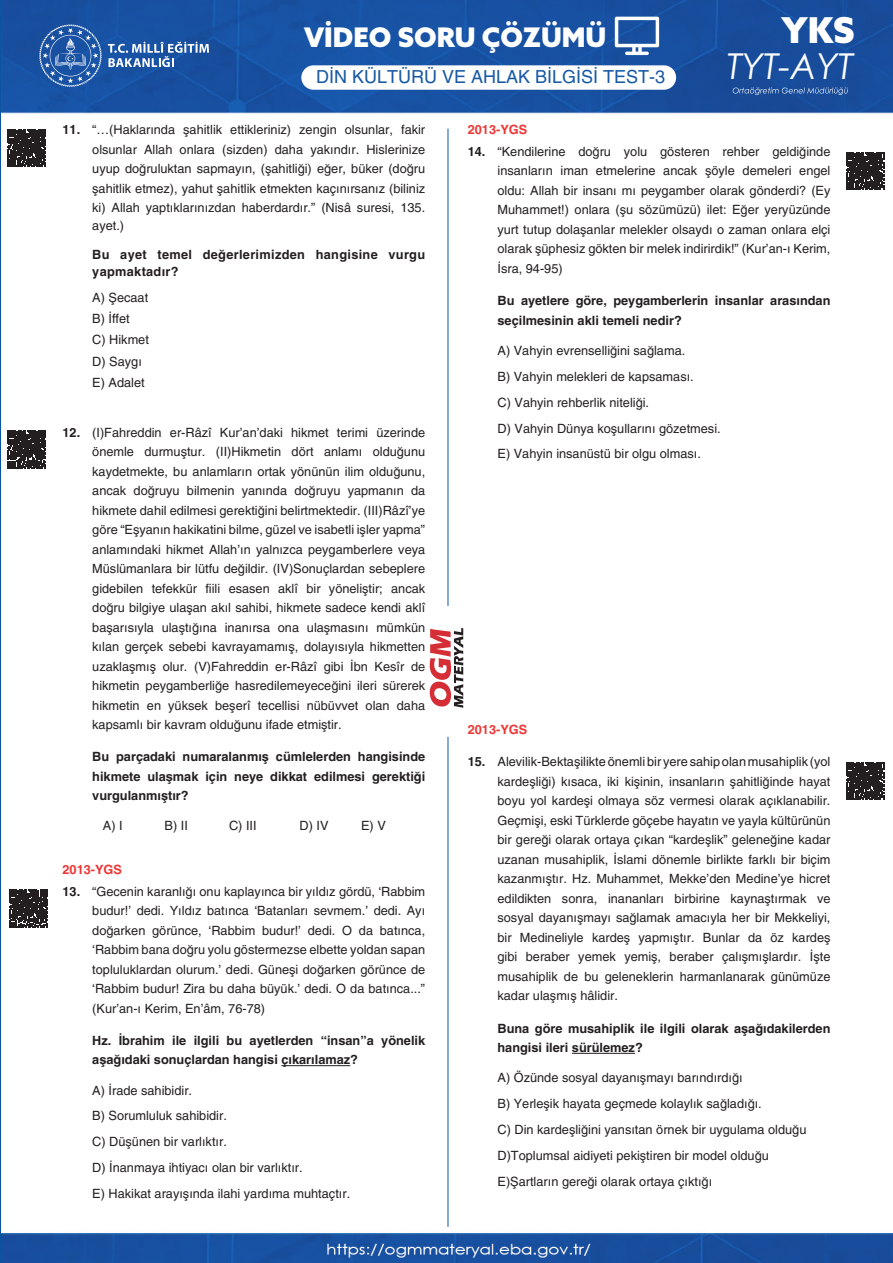
<style>
.page{position:relative;width:893px;height:1263px;background:#fff}
.page>*{position:absolute;margin:0;border:0;box-sizing:border-box;transform-origin:0 0}
.t1{font:italic 35.7px "Century Gothic";color:#fff}
.t2{font:900 35.7px "Azo Sans";color:#fff}
.t3{font:900 27px "Azo Sans";color:#fff}
.t4{font:18px "Helveticasinav";color:#185aa5}
.SORU__Y{font:12.75px/19.5px "Helveticasinav";color:#231f20;text-align:justify}
.CEVAP_5_Lİ__Y{font:12.75px "Helveticasinav";color:#231f20}
.SORU__Y-2{font:700 12.75px/19.5px "Helveticasinav";color:#231f20}
.SORU__Y-3{font:700 12.75px/16.5px "Helveticasinav";letter-spacing:.025em;color:#231f20}
.SORU__Y-4{font:700 12.75px "Helveticasinav";color:#ee3636}
.s1{font-weight:700}
</style>
<div class="page">
<img style="left:2px;top:0;width:891px;height:1263px">
<hr style="left:448px;top:129px;width:1px;height:477px;background:#1358a3">
<hr style="left:448px;top:737px;width:1px;height:490px;background:#1358a3">
<svg style="left:39px;top:24px;width:63px;height:63px;background:#3a6bb0"></svg>
<svg style="left:108px;top:42px;width:101px;height:25px;background:#5781bb"></svg>
<svg style="left:430px;top:627px;width:33px;height:81px"></svg>
<div style="left:301px;top:65px;width:375px;height:25px;background:#fff;border-radius:12px"></div>
<svg style="left:615px;top:17px;width:44px;height:38px"></svg>
<svg style="left:733px;top:87px;width:115px;height:8px"></svg>
<hr style="left:281px;top:1065px;width:69px;height:1px;background:#231f20">
<hr style="left:572px;top:1053px;width:63px;height:1px;background:#231f20">
<svg style="left:8px;top:129px;width:38px;height:38px"></svg>
<svg style="left:8px;top:430px;width:38px;height:38px"></svg>
<svg style="left:9px;top:889px;width:38px;height:38px"></svg>
<svg style="left:846px;top:762px;width:38px;height:38px"></svg>
<svg style="left:846px;top:152px;width:38px;height:38px"></svg>
<h2 class="t3" style="left:304px;top:19px;width:304px">VİDEO SORU ÇÖZÜMÜ</h2>
<h3 class="t4" style="left:316px;top:67px;width:351px">DİN KÜLTÜRÜ VE AHLAK BİLGİSİ TEST-3</h3>
<h1 class="t2" style="left:781px;top:6px;width:75px">YKS</h1>
<h1 class="t1" style="left:727px;top:41px;width:128px">TYT-AYT</h1>
<p class="SORU__Y" style="left:92px;top:120px;width:334px;text-indent:-30px"><span class="s1">11.</span> “…(Haklarında şahitlik ettikleriniz) zengin olsunlar, fakir olsunlar Allah onlara (sizden) daha yakındır. Hislerinize uyup doğruluktan sapmayın, (şahitliği) eğer, büker (doğru şahitlik etmez), yahut şahitlik etmekten kaçınırsanız (biliniz ki) Allah yaptıklarınızdan haberdardır.” (Nisâ suresi, 135.</p>
<p class="SORU__Y" style="left:92px;top:216px;width:33px">ayet.)</p>
<p class="SORU__Y-3" style="left:92px;top:247px;width:334px">Bu ayet temel değerlerimizden hangisine vurgu yapmaktadır?</p>
<p class="CEVAP_5_Lİ__Y" style="left:92px;top:290px;width:57px">A) Şecaat</p>
<p class="CEVAP_5_Lİ__Y" style="left:92px;top:311px;width:39px">B) İffet</p>
<p class="CEVAP_5_Lİ__Y" style="left:92px;top:332px;width:58px">C) Hikmet</p>
<p class="CEVAP_5_Lİ__Y" style="left:92px;top:354px;width:51px">D) Saygı</p>
<p class="CEVAP_5_Lİ__Y" style="left:92px;top:375px;width:54px">E) Adalet</p>
<p class="SORU__Y" style="left:92px;top:422px;width:334px;text-indent:-30px"><span class="s1">12.</span> (I)Fahreddin er-Râzî Kur’an’daki hikmet terimi üzerinde önemle durmuştur. (II)Hikmetin dört anlamı olduğunu kaydetmekte, bu anlamların ortak yönünün ilim olduğunu, ancak doğruyu bilmenin yanında doğruyu yapmanın da hikmete dahil edilmesi gerektiğini belirtmektedir. (III)Râzî’ye göre “Eşyanın hakikatini bilme, güzel ve isabetli işler yapma” anlamındaki hikmet Allah’ın yalnızca peygamberlere veya Müslümanlara bir lütfu değildir. (IV)Sonuçlardan sebeplere gidebilen tefekkür fiili esasen aklî bir yöneliştir; ancak doğru bilgiye ulaşan akıl sahibi, hikmete sadece kendi aklî başarısıyla ulaştığına inanırsa ona ulaşmasını mümkün kılan gerçek sebebi kavrayamamış, dolayısıyla hikmetten uzaklaşmış olur. (V)Fahreddin er-Râzî gibi İbn Kesîr de hikmetin peygamberliğe hasredilemeyeceğini ileri sürerek hikmetin en yüksek beşerî tecellisi nübüvvet olan daha kapsamlı bir kavram olduğunu ifade etmiştir.</p>
<p class="SORU__Y-2" style="left:92px;top:747px;width:334px;text-align:justify">Bu parçadaki numaralanmış cümlelerden hangisinde hikmete ulaşmak için neye dikkat edilmesi gerektiği vurgulanmıştır?</p>
<p class="CEVAP_5_Lİ__Y" style="left:103px;top:819px;width:21px">A) I</p>
<p class="CEVAP_5_Lİ__Y" style="left:165px;top:819px;width:25px">B) II</p>
<p class="CEVAP_5_Lİ__Y" style="left:229px;top:819px;width:29px">C) III</p>
<p class="CEVAP_5_Lİ__Y" style="left:300px;top:819px;width:31px">D) IV</p>
<p class="CEVAP_5_Lİ__Y" style="left:361px;top:819px;width:26px">E) V</p>
<p class="SORU__Y-4" style="left:63px;top:862px;width:61px">2013-YGS</p>
<p class="SORU__Y" style="left:92px;top:881px;width:334px;text-indent:-30px"><span class="s1">13.</span> “Gecenin karanlığı onu kaplayınca bir yıldız gördü, ‘Rabbim budur!’ dedi. Yıldız batınca ‘Batanları sevmem.’ dedi. Ayı doğarken görünce, ‘Rabbim budur!’ dedi. O da batınca, ‘Rabbim bana doğru yolu göstermezse elbette yoldan sapan topluluklardan olurum.’ dedi. Güneşi doğarken görünce de ‘Rabbim budur! Zira bu daha büyük.’ dedi. O da batınca...” (Kur’an-ı Kerim, En’âm, 76-78)</p>
<p class="SORU__Y-2" style="left:92px;top:1031px;width:334px">Hz. İbrahim ile ilgili bu ayetlerden “insan”a yönelik aşağıdaki sonuçlardan hangisi çıkarılamaz?</p>
<p class="CEVAP_5_Lİ__Y" style="left:92px;top:1083px;width:101px">A) İrade sahibidir.</p>
<p class="CEVAP_5_Lİ__Y" style="left:92px;top:1108px;width:136px">B) Sorumluluk sahibidir.</p>
<p class="CEVAP_5_Lİ__Y" style="left:92px;top:1134px;width:136px">C) Düşünen bir varlıktır.</p>
<p class="CEVAP_5_Lİ__Y" style="left:92px;top:1160px;width:212px">D) İnanmaya ihtiyacı olan bir varlıktır.</p>
<p class="CEVAP_5_Lİ__Y" style="left:92px;top:1186px;width:259px">E) Hakikat arayışında ilahi yardıma muhtaçtır.</p>
<p class="SORU__Y-4" style="left:468px;top:122px;width:61px">2013-YGS</p>
<p class="SORU__Y" style="left:497px;top:142px;width:334px;text-indent:-30px"><span class="s1">14.</span> “Kendilerine doğru yolu gösteren rehber geldiğinde insanların iman etmelerine ancak şöyle demeleri engel oldu: Allah bir insanı mı peygamber olarak gönderdi? (Ey Muhammet!) onlara (şu sözümüzü) ilet: Eğer yeryüzünde yurt tutup dolaşanlar melekler olsaydı o zaman onlara elçi olarak şüphesiz gökten bir melek indirirdik!” (Kur’an-ı Kerim, İsra, 94-95)</p>
<p class="SORU__Y-2" style="left:497px;top:291px;width:334px">Bu ayetlere göre, peygamberlerin insanlar arasından seçilmesinin akli temeli nedir?</p>
<p class="CEVAP_5_Lİ__Y" style="left:497px;top:343px;width:189px">A) Vahyin evrenselliğini sağlama.</p>
<p class="CEVAP_5_Lİ__Y" style="left:497px;top:369px;width:198px">B) Vahyin melekleri de kapsaması.</p>
<p class="CEVAP_5_Lİ__Y" style="left:497px;top:395px;width:153px">C) Vahyin rehberlik niteliği.</p>
<p class="CEVAP_5_Lİ__Y" style="left:497px;top:421px;width:225px">D) Vahyin Dünya koşullarını gözetmesi.</p>
<p class="CEVAP_5_Lİ__Y" style="left:497px;top:446px;width:205px">E) Vahyin insanüstü bir olgu olması.</p>
<p class="SORU__Y-4" style="left:468px;top:722px;width:61px">2013-YGS</p>
<p class="SORU__Y" style="left:497px;top:752px;width:334px;text-indent:-30px"><span class="s1">15.</span> Alevilik-Bektaşilikte önemli bir yere sahip olan musahiplik (yol kardeşliği) kısaca, iki kişinin, insanların şahitliğinde hayat boyu yol kardeşi olmaya söz vermesi olarak açıklanabilir.<br>Geçmişi, eski Türklerde göçebe hayatın ve yayla kültürünün bir gereği olarak ortaya çıkan “kardeşlik” geleneğine kadar uzanan musahiplik, İslami dönemle birlikte farklı bir biçim kazanmıştır. Hz. Muhammet, Mekke’den Medine’ye hicret edildikten sonra, inananları birbirine kaynaştırmak ve sosyal dayanışmayı sağlamak amacıyla her bir Mekkeliyi, bir Medineliyle kardeş yapmıştır. Bunlar da öz kardeş gibi beraber yemek yemiş, beraber çalışmışlardır. İşte musahiplik de bu geleneklerin harmanlanarak günümüze kadar ulaşmış hâlidir.</p>
<p class="SORU__Y-2" style="left:497px;top:1018px;width:334px">Buna göre musahiplik ile ilgili olarak aşağıdakilerden hangisi ileri sürülemez?</p>
<p class="CEVAP_5_Lİ__Y" style="left:497px;top:1070px;width:247px">A) Özünde sosyal dayanışmayı barındırdığı</p>
<p class="CEVAP_5_Lİ__Y" style="left:497px;top:1096px;width:266px">B) Yerleşik hayata geçmede kolaylık sağladığı.</p>
<p class="CEVAP_5_Lİ__Y" style="left:497px;top:1122px;width:310px">C) Din kardeşliğini yansıtan örnek bir uygulama olduğu</p>
<p class="CEVAP_5_Lİ__Y" style="left:497px;top:1148px;width:273px">D)Toplumsal aidiyeti pekiştiren bir model olduğu</p>
<p class="CEVAP_5_Lİ__Y" style="left:497px;top:1174px;width:216px">E)Şartların gereği olarak ortaya çıktığı</p>
</div>
